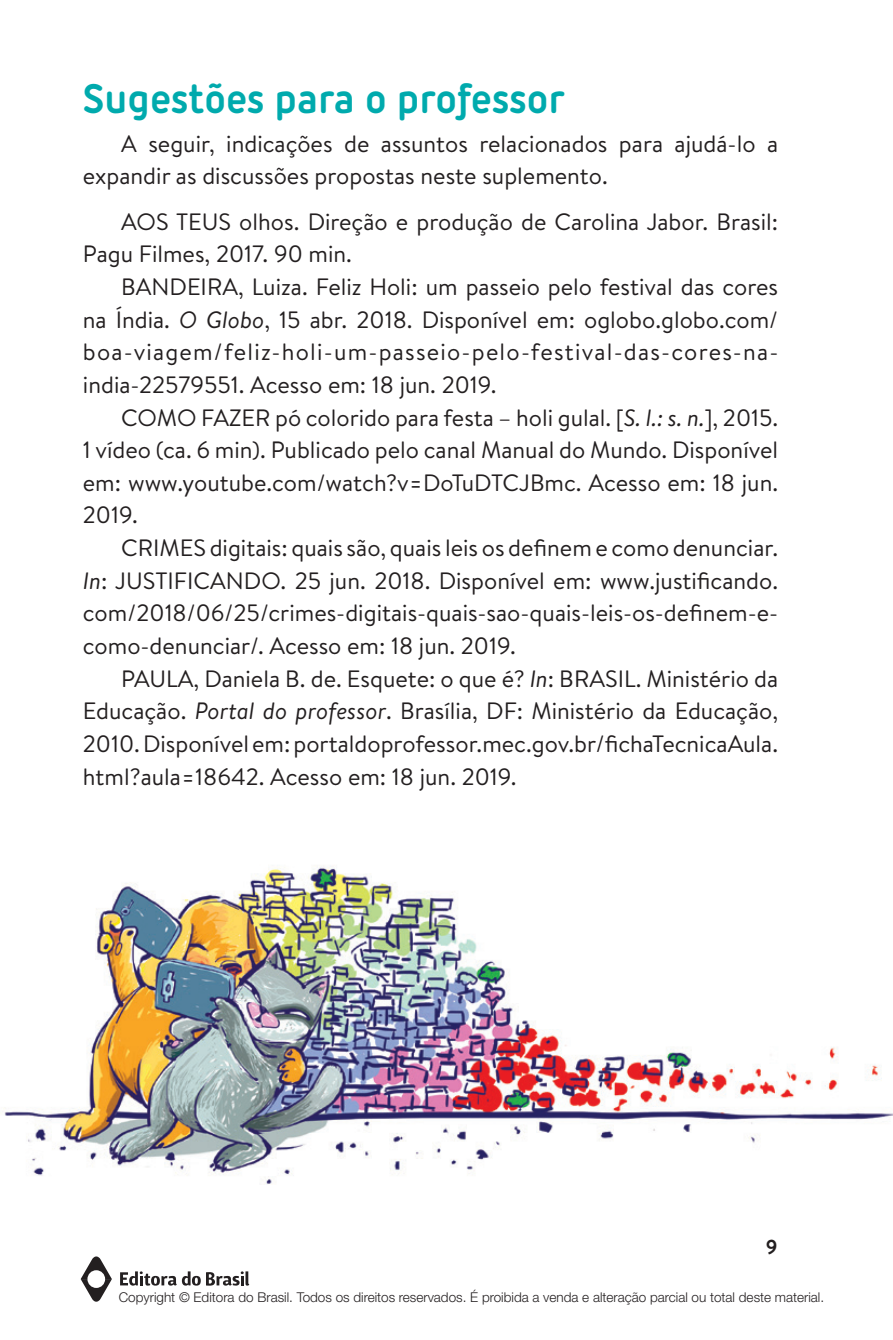
<style>
.page{position:relative;width:893px;height:1340px;background:#fff}
.page>*{position:absolute;margin:0;border:0;box-sizing:border-box;transform-origin:0 0}
.t1{font:700 45px "Iconic";color:#00aaad}
.t2{font:23.62px/32.6px "Brandon Text";color:#231f20;text-align:justify}
.t3{font:700 20.25px "Brandon Text";color:#231f20}
.t4{font:300 13.5px "Helvetica Neue";color:#231f20}
.s1{font-style:italic}
</style>
<div class="page">
<img style="left:3px;top:865px;width:890px;height:320px">
<svg style="left:120px;top:1271px;width:129px;height:14px"></svg>
<svg style="left:81px;top:1256px;width:31px;height:46px"></svg>
<h1 class="t1" style="left:83px;top:66px;width:484px">Sugestões para o professor</h1>
<p class="t2" style="left:83px;top:126px;width:697px;text-indent:38px">A seguir, indicações de assuntos relacionados para ajudá-lo a expandir as discussões propostas neste suplemento.</p>
<p class="t2" style="left:83px;top:204px;width:697px;text-indent:38px">AOS TEUS olhos. Direção e produção de Carolina Jabor. Brasil:<br>Pagu Filmes, 2017. 90 min.</p>
<p class="t2" style="left:83px;top:270px;width:697px;text-indent:38px">BANDEIRA, Luiza. Feliz Holi: um passeio pelo festival das cores na Índia. <span class="s1">O Globo</span>, 15 abr. 2018. Disponível em: oglobo.globo.com/ boa-viagem/feliz-holi-um-passeio-pelo-festival-das-cores-na&shy;india-22579551. Acesso em: 18 jun. 2019.</p>
<p class="t2" style="left:83px;top:400px;width:697px;text-indent:38px">COMO FAZER pó colorido para festa – holi gulal. [<span class="s1">S. l.: s. n.</span>], 2015.<br>1 vídeo (ca. 6 min). Publicado pelo canal Manual do Mundo. Disponível em: www.youtube.com/watch?v=DoTuDTCJBmc. Acesso em: 18 jun.<br>2019.</p>
<p class="t2" style="left:83px;top:531px;width:697px;text-indent:38px">CRIMES digitais: quais são, quais leis os definem e como denunciar.<br><span class="s1">In</span>: JUSTIFICANDO. 25 jun. 2018. Disponível em: www.justificando. com/2018/06/25/crimes-digitais-quais-sao-quais-leis-os-definem-e&shy;como-denunciar/. Acesso em: 18 jun. 2019.</p>
<p class="t2" style="left:83px;top:661px;width:697px;text-indent:38px">PAULA, Daniela B. de. Esquete: o que é? <span class="s1">In</span>: BRASIL. Ministério da Educação. <span class="s1">Portal do professor</span>. Brasília, DF: Ministério da Educação, 2010. Disponível em: portaldoprofessor.mec.gov.br/fichaTecnicaAula. html?aula=18642. Acesso em: 18 jun. 2019.</p>
<p class="t3" style="left:766px;top:1233px;width:13px">9</p>
<p class="t4" style="left:119px;top:1288px;width:707px">Copyright © Editora do Brasil. Todos os direitos reservados. É proibida a venda e alteração parcial ou total deste material.</p>
</div>
